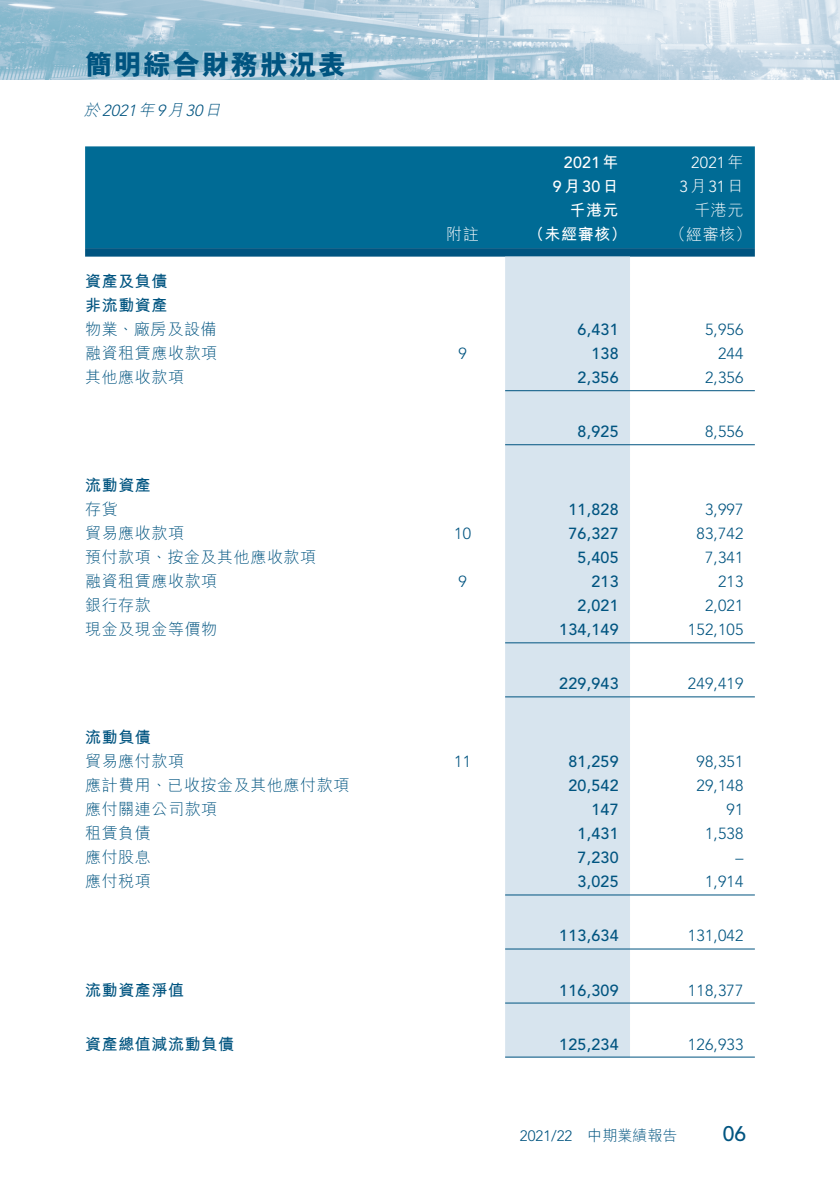
<style>
.page{position:relative;width:840px;height:1191px;background:#fff}
.page>*{position:absolute;margin:0;border:0;box-sizing:border-box;transform-origin:0 0}
.Running_Head{font:800 28px "M Hei HK";letter-spacing:.04em;color:#005480}
.t1{font:500 21px "Avenir LT Std";color:#005480}
._50_Table_txt{font:300 16px "Avenir LT Std";letter-spacing:.015em;color:#005480}
._50_Table_txt-2{font:500 16px "Avenir LT Std";letter-spacing:.015em;color:#005480}
._50_Table_txt-3{font:300 16px "M Hei HK";letter-spacing:.035em;color:#005480}
._50_Table_txt-4{font:700 16px "M Hei HK";letter-spacing:.035em;color:#005480}
._00_txt{font:italic 300 16px "Avenir LT Std";color:#005480}
._50_Table_txt-5{font:500 16px "Avenir LT Std";letter-spacing:.015em;color:#fff}
._50_Table_txt-6{font:300 16px "Avenir LT Std";letter-spacing:.015em;color:#fff}
._50_Table_txt-7{font:300 16px "M Hei HK";letter-spacing:.035em;color:#fff}
._50_Table_txt-8{font:700 16px "M Hei HK";letter-spacing:.035em;color:#fff}
.t2{font:300 15px "Avenir LT Std";color:#005480}
.t3{font:300 15px "M Hei HK";color:#005480}
.s1{font-family:"M Hei HK"}
.s2{font-family:"M Hei HK";font-weight:700}
</style>
<div class="page">
<img style="left:0;top:0;width:839px;height:79px">
<div style="left:85px;top:146px;width:669px;height:102px;background:#006b95"></div>
<svg style="left:85px;top:248px;width:669px;height:9px;background:#0e5d87"></svg>
<div style="left:505px;top:257px;width:124px;height:799px;background:#d7e4ee"></div>
<hr style="left:505px;top:390px;width:124px;height:1px;background:#005480">
<hr style="left:629px;top:390px;width:125px;height:1px;background:#005480">
<hr style="left:505px;top:444px;width:124px;height:1px;background:#005480">
<hr style="left:629px;top:444px;width:125px;height:1px;background:#005480">
<hr style="left:505px;top:642px;width:124px;height:1px;background:#005480">
<hr style="left:629px;top:642px;width:125px;height:1px;background:#005480">
<hr style="left:505px;top:696px;width:124px;height:1px;background:#005480">
<hr style="left:629px;top:696px;width:125px;height:1px;background:#005480">
<hr style="left:505px;top:894px;width:124px;height:1px;background:#005480">
<hr style="left:629px;top:894px;width:125px;height:1px;background:#005480">
<hr style="left:505px;top:948px;width:124px;height:1px;background:#005480">
<hr style="left:629px;top:948px;width:125px;height:1px;background:#005480">
<hr style="left:505px;top:1002px;width:124px;height:1px;background:#005480">
<hr style="left:629px;top:1002px;width:125px;height:1px;background:#005480">
<hr style="left:505px;top:1056px;width:124px;height:1px;background:#005480">
<hr style="left:629px;top:1056px;width:125px;height:1px;background:#005480">
<p class="Running_Head" style="left:85px;top:50px;width:262px">簡明綜合財務狀況表</p>
<p class="_00_txt" style="left:84px;top:101px;width:142px"><span class="s1">於</span>2021<span class="s1">年</span>9<span class="s1">月</span>30<span class="s1">日</span></p>
<p class="_50_Table_txt-5" style="left:563px;top:154px;width:56px">2021<span class="s2">年</span></p>
<p class="_50_Table_txt-5" style="left:552px;top:178px;width:67px">9<span class="s2">月</span>30<span class="s2">日</span></p>
<p class="_50_Table_txt-8" style="left:569px;top:199px;width:51px">千港元</p>
<p class="_50_Table_txt-6" style="left:690px;top:153px;width:54px">2021<span class="s1">年</span></p>
<p class="_50_Table_txt-6" style="left:679px;top:177px;width:65px">3<span class="s1">月</span>31<span class="s1">日</span></p>
<p class="_50_Table_txt-7" style="left:694px;top:202px;width:51px">千港元</p>
<p class="_50_Table_txt-7" style="left:446px;top:226px;width:34px">附註</p>
<p class="_50_Table_txt-8" style="left:528px;top:223px;width:100px">（未經審核）</p>
<p class="_50_Table_txt-7" style="left:669px;top:226px;width:83px">（經審核(</p>
<p class="_50_Table_txt-4" style="left:85px;top:269px;width:84px">資產及負債</p>
<p class="_50_Table_txt-4" style="left:85px;top:293px;width:84px">非流動資產</p>
<p class="_50_Table_txt-3" style="left:85px;top:321px;width:133px">物業、廠房及設備</p>
<p class="_50_Table_txt-2" style="left:577px;top:320px;width:43px">6,431</p>
<p class="_50_Table_txt" style="left:704px;top:320px;width:40px">5,956</p>
<p class="_50_Table_txt-3" style="left:85px;top:345px;width:134px">融資租賃應收款項</p>
<p class="_50_Table_txt" style="left:458px;top:344px;width:10px">9</p>
<p class="_50_Table_txt-2" style="left:591px;top:344px;width:29px">138</p>
<p class="_50_Table_txt" style="left:717px;top:344px;width:27px">244</p>
<p class="_50_Table_txt-3" style="left:85px;top:369px;width:100px">其他應收款項</p>
<p class="_50_Table_txt-2" style="left:577px;top:368px;width:43px">2,356</p>
<p class="_50_Table_txt" style="left:704px;top:368px;width:40px">2,356</p>
<p class="_50_Table_txt-2" style="left:577px;top:422px;width:43px">8,925</p>
<p class="_50_Table_txt" style="left:704px;top:422px;width:40px">8,556</p>
<p class="_50_Table_txt-4" style="left:85px;top:474px;width:67px">流動資產</p>
<p class="_50_Table_txt-3" style="left:85px;top:501px;width:34px">存貨</p>
<p class="_50_Table_txt-2" style="left:568px;top:500px;width:52px">11,828</p>
<p class="_50_Table_txt" style="left:704px;top:500px;width:40px">3,997</p>
<p class="_50_Table_txt-3" style="left:85px;top:525px;width:100px">貿易應收款項</p>
<p class="_50_Table_txt" style="left:454px;top:524px;width:18px">10</p>
<p class="_50_Table_txt-2" style="left:568px;top:524px;width:52px">76,327</p>
<p class="_50_Table_txt" style="left:696px;top:524px;width:49px">83,742</p>
<p class="_50_Table_txt-3" style="left:85px;top:549px;width:232px">預付款項、按金及其他應收款項</p>
<p class="_50_Table_txt-2" style="left:577px;top:548px;width:43px">5,405</p>
<p class="_50_Table_txt" style="left:704px;top:548px;width:40px">7,341</p>
<p class="_50_Table_txt-3" style="left:85px;top:573px;width:134px">融資租賃應收款項</p>
<p class="_50_Table_txt" style="left:458px;top:572px;width:10px">9</p>
<p class="_50_Table_txt-2" style="left:591px;top:572px;width:29px">213</p>
<p class="_50_Table_txt" style="left:717px;top:572px;width:27px">213</p>
<p class="_50_Table_txt-3" style="left:85px;top:597px;width:67px">銀行存款</p>
<p class="_50_Table_txt-2" style="left:577px;top:596px;width:43px">2,021</p>
<p class="_50_Table_txt" style="left:704px;top:596px;width:40px">2,021</p>
<p class="_50_Table_txt-3" style="left:85px;top:621px;width:134px">現金及現金等價物</p>
<p class="_50_Table_txt-2" style="left:559px;top:620px;width:61px">134,149</p>
<p class="_50_Table_txt" style="left:687px;top:620px;width:57px">152,105</p>
<p class="_50_Table_txt-2" style="left:559px;top:674px;width:61px">229,943</p>
<p class="_50_Table_txt" style="left:687px;top:674px;width:57px">249,419</p>
<p class="_50_Table_txt-4" style="left:85px;top:726px;width:67px">流動負債</p>
<p class="_50_Table_txt-3" style="left:85px;top:753px;width:100px">貿易應付款項</p>
<p class="_50_Table_txt" style="left:454px;top:752px;width:18px">11</p>
<p class="_50_Table_txt-2" style="left:568px;top:752px;width:52px">81,259</p>
<p class="_50_Table_txt" style="left:696px;top:752px;width:49px">98,351</p>
<p class="_50_Table_txt-3" style="left:85px;top:777px;width:266px">應計費用、已收按金及其他應付款項</p>
<p class="_50_Table_txt-2" style="left:568px;top:776px;width:52px">20,542</p>
<p class="_50_Table_txt" style="left:696px;top:776px;width:49px">29,148</p>
<p class="_50_Table_txt-3" style="left:85px;top:801px;width:134px">應付關連公司款項</p>
<p class="_50_Table_txt-2" style="left:591px;top:800px;width:29px">147</p>
<p class="_50_Table_txt" style="left:726px;top:800px;width:18px">91</p>
<p class="_50_Table_txt-3" style="left:85px;top:825px;width:67px">租賃負債</p>
<p class="_50_Table_txt-2" style="left:577px;top:824px;width:43px">1,431</p>
<p class="_50_Table_txt" style="left:704px;top:824px;width:40px">1,538</p>
<p class="_50_Table_txt-3" style="left:85px;top:849px;width:67px">應付股息</p>
<p class="_50_Table_txt-2" style="left:577px;top:848px;width:43px">7,230</p>
<p class="_50_Table_txt" style="left:735px;top:848px;width:9px">–</p>
<p class="_50_Table_txt-3" style="left:85px;top:873px;width:67px">應付稅項</p>
<p class="_50_Table_txt-2" style="left:577px;top:872px;width:43px">3,025</p>
<p class="_50_Table_txt" style="left:704px;top:872px;width:40px">1,914</p>
<p class="_50_Table_txt-2" style="left:559px;top:926px;width:61px">113,634</p>
<p class="_50_Table_txt" style="left:687px;top:926px;width:57px">131,042</p>
<p class="_50_Table_txt-4" style="left:85px;top:978px;width:100px">流動資產淨值</p>
<p class="_50_Table_txt-2" style="left:559px;top:980px;width:61px">116,309</p>
<p class="_50_Table_txt" style="left:687px;top:980px;width:57px">118,377</p>
<p class="_50_Table_txt-4" style="left:85px;top:1032px;width:150px">資產總值減流動負債</p>
<p class="_50_Table_txt-2" style="left:559px;top:1034px;width:61px">125,234</p>
<p class="_50_Table_txt" style="left:687px;top:1034px;width:57px">126,933</p>
<p class="t2" style="left:519px;top:1127px;width:54px">2021/22</p>
<p class="t3" style="left:587px;top:1127px;width:91px">中期業績報告</p>
<p class="t1" style="left:722px;top:1121px;width:25px">06</p>
</div>
